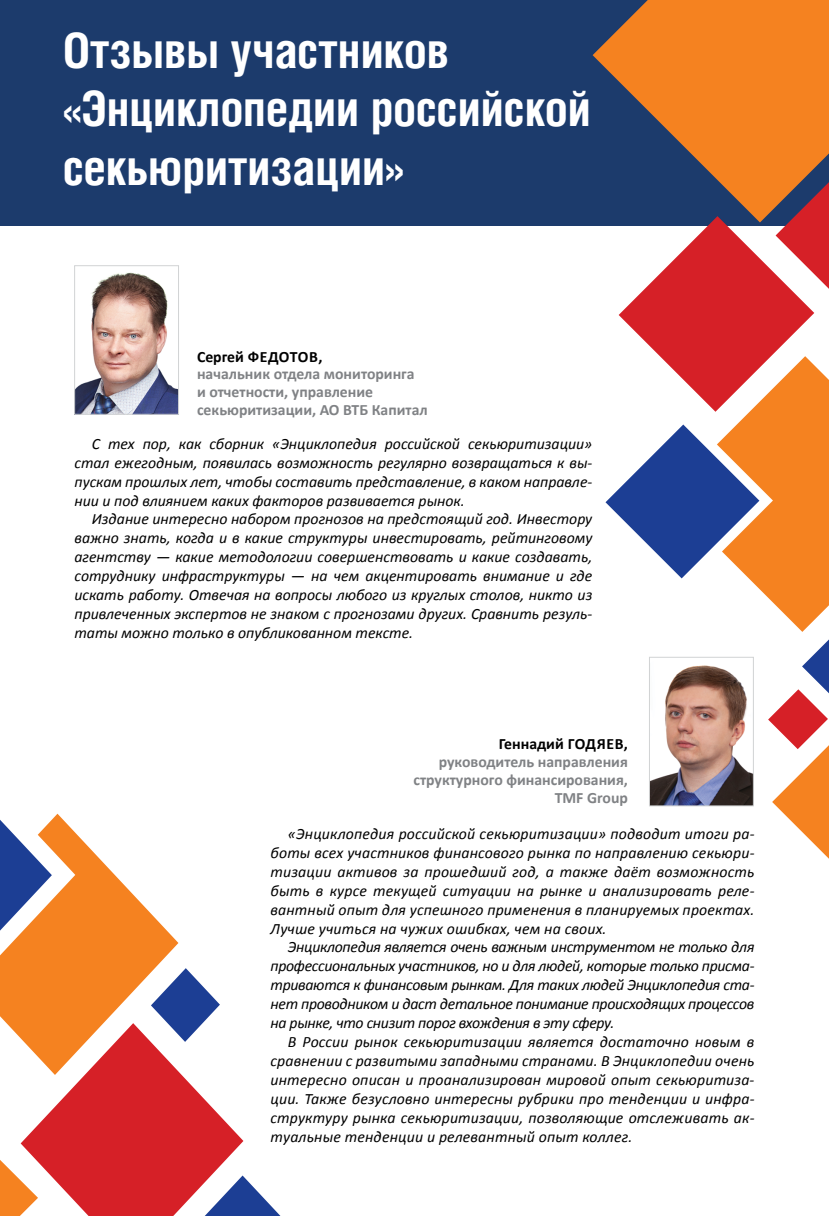
<style>
.page{position:relative;width:829px;height:1216px;background:#fff}
.page>*{position:absolute;margin:0;border:0;box-sizing:border-box;transform-origin:0 0}
.t1{font:700 48.82px/58.4px "Helen Cond AP";color:#fff}
.t2{font:italic 15.75px/18.9px "Calibri";color:#000;text-align:justify}
.t3{font:700 15.75px/17.8px "Calibri";color:#808285}
.t4{font:700 15.75px "Calibri";color:#000}
</style>
<div class="page">
<div style="left:0;top:0;width:828px;height:226px;background:#1c3b6c"></div>
<svg style="left:21px;top:1041px;width:222px;height:174px;fill:#d62027"></svg>
<svg style="left:0;top:813px;width:178px;height:261px;fill:#f58220"></svg>
<svg style="left:205px;top:1175px;width:75px;height:40px"></svg>
<svg style="left:151px;top:968px;width:69px;height:73px"></svg>
<svg style="left:605px;top:222px;width:223px;height:410px"></svg>
<svg style="left:768px;top:640px;width:60px;height:218px"></svg>
<svg style="left:592px;top:0;width:236px;height:222px;fill:#f58220"></svg>
<svg style="left:0;top:1159px;width:38px;height:56px"></svg>
<img style="left:76px;top:272px;width:101px;height:140px">
<div style="left:74px;top:265px;width:105px;height:149px;border:1px solid #d1d3d4"></div>
<img style="left:651px;top:665px;width:100px;height:139px">
<div style="left:649px;top:657px;width:104px;height:149px;border:1px solid #d1d3d4"></div>
<h1 class="t1" style="left:63px;top:21px;width:529px">Отзывы участников «Энциклопедии российской секьюритизации»</h1>
<p class="t4" style="left:197px;top:346px;width:127px">Сергей ФЕДОТОВ,</p>
<p class="t3" style="left:197px;top:365px;width:232px">начальник отдела мониторинга<br>и отчетности, управление секьюритизации, АО ВТБ Капитал</p>
<p class="t2" style="left:74px;top:433px;width:519px;text-indent:17px">С тех пор, как сборник «Энциклопедия российской секьюритизации» стал ежегодным, появилась возможность регулярно возвращаться к вы&shy;пускам прошлых лет, чтобы составить представление, в каком направле&shy;нии и под влиянием каких факторов развивается рынок.</p>
<p class="t2" style="left:74px;top:509px;width:519px;text-indent:17px">Издание интересно набором прогнозов на предстоящий год. Инвестору важно знать, когда и в какие структуры инвестировать, рейтинговому агентству — какие методологии совершенствовать и какие создавать, сотруднику инфраструктуры — на чем акцентировать внимание и где искать работу. Отвечая на вопросы любого из круглых столов, никто из привлеченных экспертов не знаком с прогнозами других. Сравнить резуль&shy;таты можно только в опубликованном тексте.</p>
<p class="t4" style="left:498px;top:734px;width:131px">Геннадий ГОДЯЕВ,</p>
<p class="t3" style="left:413px;top:753px;width:216px;text-align:right">руководитель направления структурного финансирования,<br>TMF Group</p>
<p class="t2" style="left:270px;top:823px;width:485px;text-indent:17px">«Энциклопедия российской секьюритизации» подводит итоги ра&shy;боты всех участников финансового рынка по направлению секьюри&shy;тизации активов за прошедший год, а также даёт возможность быть в курсе текущей ситуации на рынке и анализировать реле&shy;вантный опыт для успешного применения в планируемых проектах.<br>Лучше учиться на чужих ошибках, чем на своих.</p>
<p class="t2" style="left:270px;top:937px;width:485px;text-indent:17px">Энциклопедия является очень важным инструментом не только для профессиональных участников, но и для людей, которые только присма&shy;триваются к финансовым рынкам. Для таких людей Энциклопедия ста&shy;нет проводником и даст детальное понимание происходящих процессов на рынке, что снизит порог вхождения в эту сферу.</p>
<p class="t2" style="left:270px;top:1031px;width:485px;text-indent:17px">В России рынок секьюритизации является достаточно новым в сравнении с развитыми западными странами. В Энциклопедии очень интересно описан и проанализирован мировой опыт секьюритиза&shy;ции. Также безусловно интересны рубрики про тенденции и инфра&shy;структуру рынка секьюритизации, позволяющие отслеживать ак&shy;туальные тенденции и релевантный опыт коллег.</p>
</div>
